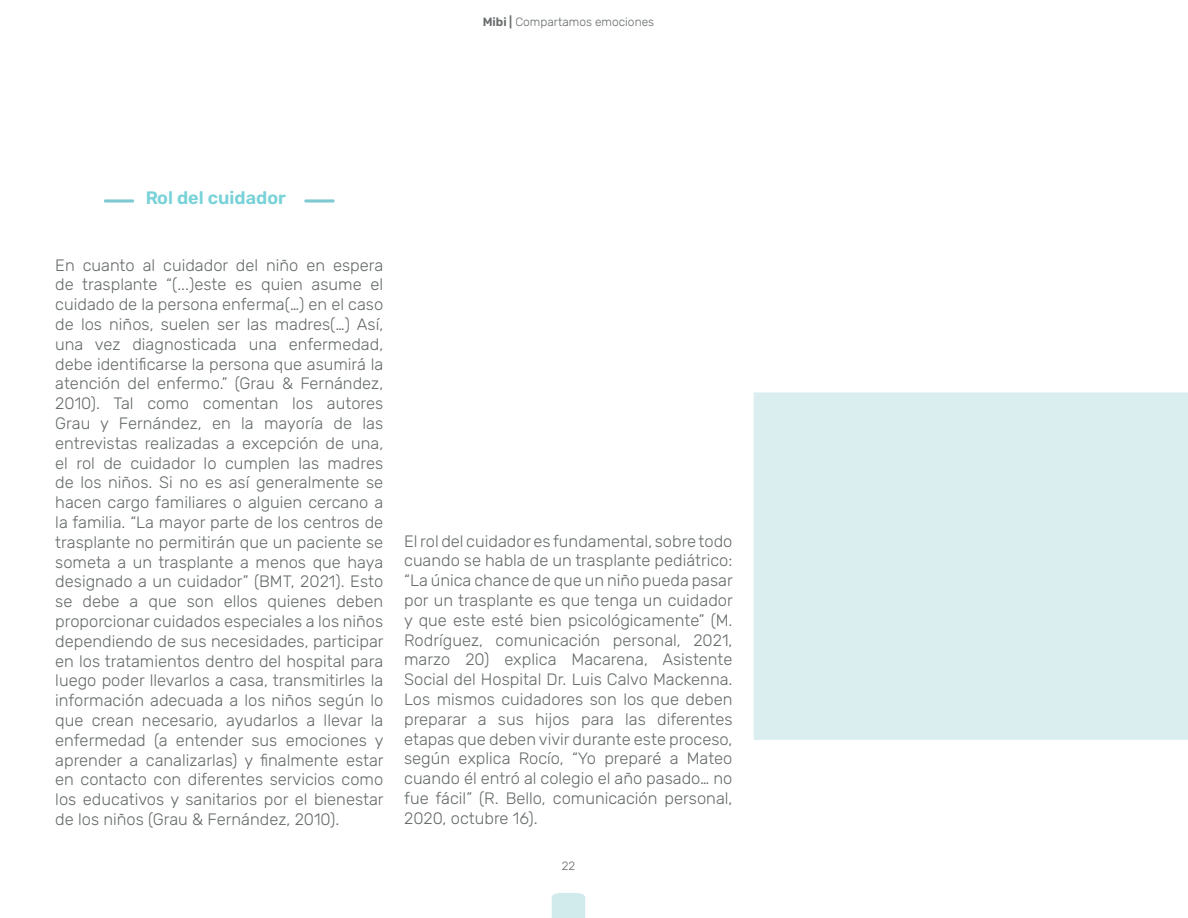
<style>
.page{position:relative;width:1188px;height:918px;background:#fff}
.page>*{position:absolute;margin:0;border:0;box-sizing:border-box;transform-origin:0 0}
.t1{font:600 18px "Rubik";color:#1eb5be}
.t2{font:300 16.5px/19.8px "Rubik";color:#666b6c;text-align:justify}
.t3{font:300 12px "Rubik";color:#666b6c}
.s1{font-weight:600}
</style>
<div class="page">
<svg style="left:552px;top:893px;width:33px;height:25px"></svg>
<div style="left:754px;top:392px;width:434px;height:348px;background:#daeef0"></div>
<svg style="left:104px;top:199px;width:31px;height:4px"></svg>
<svg style="left:304px;top:199px;width:31px;height:4px"></svg>
<p class="t3" style="left:483px;top:15px;width:173px"><span class="s1">Mibi |</span> Compartamos emociones</p>
<p class="t1" style="left:145px;top:188px;width:142px">Rol del cuidador</p>
<p class="t2" style="left:55px;top:255px;width:330px">En cuanto al cuidador del niño en espera de trasplante “(...)este es quien asume el cuidado de la persona enferma(…) en el caso de los niños, suelen ser las madres(…) Así, una vez diagnosticada una enfermedad, debe identificarse la persona que asumirá la atención del enfermo.” (Grau &amp; Fernández, 2010). Tal como comentan los autores Grau y Fernández, en la mayoría de las entrevistas realizadas a excepción de una, el rol de cuidador lo cumplen las madres de los niños. Si no es así generalmente se hacen cargo familiares o alguien cercano a la familia. “La mayor parte de los centros de trasplante no permitirán que un paciente se someta a un trasplante a menos que haya designado a un cuidador” (BMT, 2021). Esto se debe a que son ellos quienes deben proporcionar cuidados especiales a los niños dependiendo de sus necesidades, participar en los tratamientos dentro del hospital para luego poder llevarlos a casa, transmitirles la información adecuada a los niños según lo que crean necesario, ayudarlos a llevar la enfermedad (a entender sus emociones y aprender a canalizarlas) y finalmente estar en contacto con diferentes servicios como los educativos y sanitarios por el bienestar de los niños (Grau &amp; Fernández, 2010).</p>
<p class="t2" style="left:404px;top:531px;width:330px">El rol del cuidador es fundamental, sobre todo cuando se habla de un trasplante pediátrico: “La única chance de que un niño pueda pasar por un trasplante es que tenga un cuidador y que este esté bien psicológicamente” (M.<br>Rodríguez, comunicación personal, 2021, marzo 20) explica Macarena, Asistente Social del Hospital Dr. Luis Calvo Mackenna.<br>Los mismos cuidadores son los que deben preparar a sus hijos para las diferentes etapas que deben vivir durante este proceso, según explica Rocío, “Yo preparé a Mateo cuando él entró al colegio el año pasado… no fue fácil” (R. Bello, comunicación personal, 2020, octubre 16).</p>
<p class="t3" style="left:562px;top:859px;width:15px">22</p>
</div>
